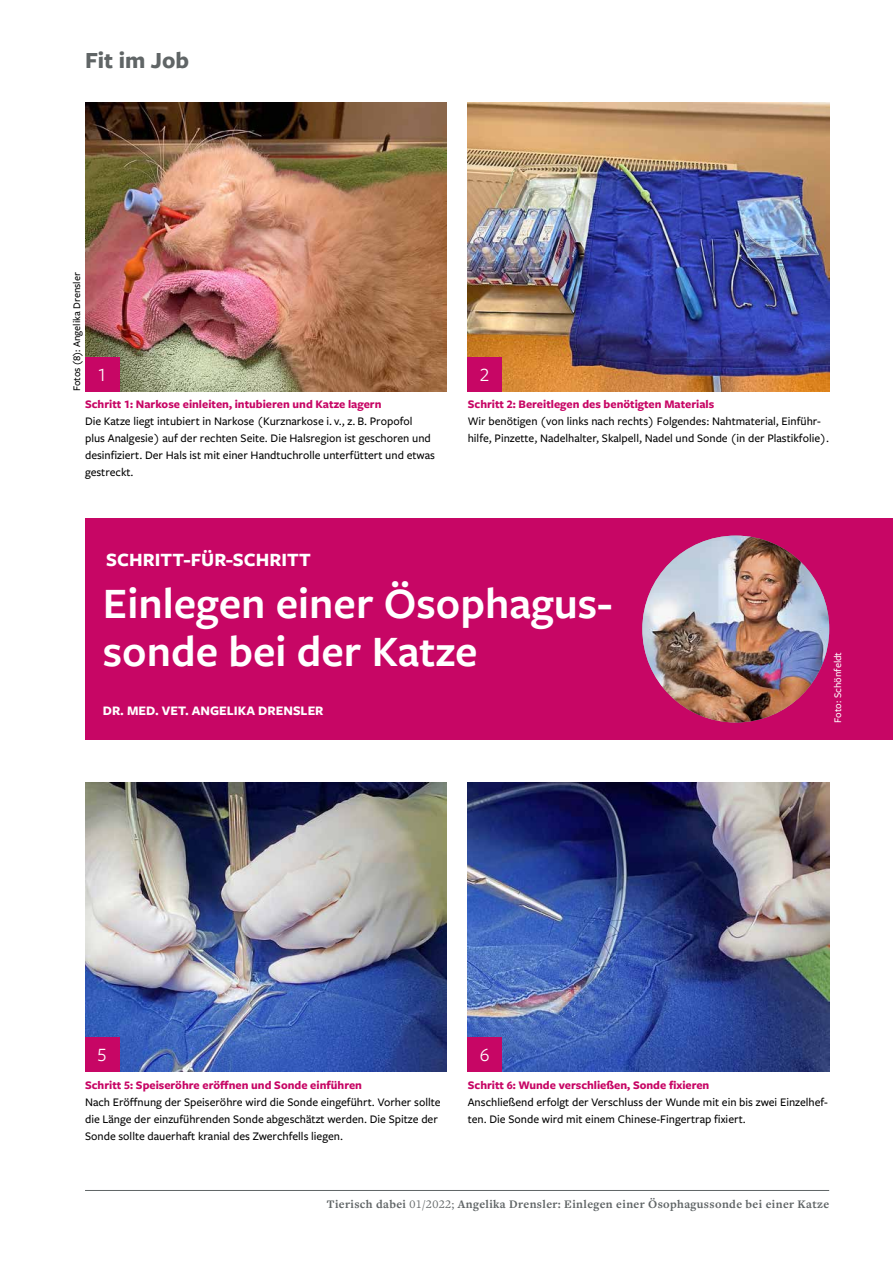
<style>
.page{position:relative;width:893px;height:1263px;background:#fff}
.page>*{position:absolute;margin:0;border:0;box-sizing:border-box;transform-origin:0 0}
.t1{font:600 45px/48px "Freight Sans Pro";color:#fff}
.t2{font:700 24px "Freight Sans Pro";color:#606566}
.t3{font:700 19.5px "Freight Sans Pro";color:#fff}
.t4{font:19.5px "Freight Sans Pro";color:#fff}
.t5{font:700 13.5px "Freight Sans Pro";color:#fff}
.t6{font:500 12px/17px "Freight Sans Pro";color:#000}
.t7{font:700 12px "Freight Sans Pro";color:#c70665}
.t8{font:700 12px "Freight Text Pro";letter-spacing:.03em;color:#606566}
.t9{font:500 10.5px "Freight Sans Pro";color:#000}
.t10{font:500 10.5px "Freight Sans Pro";color:#fff}
.s1{font-weight:400}
</style>
<div class="page">
<hr style="left:85px;top:1190px;width:744px;height:1px;background:#606566">
<img style="left:85px;top:102px;width:361px;height:289px">
<img style="left:85px;top:782px;width:361px;height:289px">
<img style="left:468px;top:102px;width:361px;height:289px">
<img style="left:468px;top:782px;width:361px;height:289px">
<div style="left:85px;top:357px;width:34px;height:34px;background:#c70665"></div>
<div style="left:85px;top:1037px;width:34px;height:34px;background:#c70665"></div>
<div style="left:468px;top:357px;width:34px;height:34px;background:#c70665"></div>
<div style="left:468px;top:1037px;width:34px;height:34px;background:#c70665"></div>
<div style="left:85px;top:519px;width:808px;height:221px;background:#c70665"></div>
<img style="left:642px;top:536px;width:187px;height:186px;border-radius:93px">
<h2 class="t2" style="left:85px;top:44px;width:106px">Fit im Job</h2>
<p class="t9" style="left:70px;top:391px;width:120px;rotate:-90deg">Fotos (8): Angelika Drensler</p>
<h3 class="t4" style="left:97px;top:362px;width:11px">1</h3>
<p class="t7" style="left:85px;top:396px;width:298px">Schritt 1: Narkose einleiten, intubieren und Katze lagern</p>
<p class="t6" style="left:85px;top:412px;width:352px">Die Katze liegt intubiert in Narkose (Kurznarkose i. v., z. B. Propofol plus Analgesie) auf der rechten Seite. Die Halsregion ist geschoren und desinfiziert. Der Hals ist mit einer Handtuchrolle unterfüttert und etwas gestreckt.</p>
<h3 class="t3" style="left:106px;top:546px;width:206px">SCHRITT-FÜR-SCHRITT</h3>
<h3 class="t4" style="left:480px;top:362px;width:11px">2</h3>
<p class="t7" style="left:468px;top:396px;width:248px">Schritt 2: Bereitlegen des benötigten Materials</p>
<p class="t6" style="left:468px;top:412px;width:363px">Wir benötigen (von links nach rechts) Folgendes: Nahtmaterial, Einführ&shy;hilfe, Pinzette, Nadelhalter, Skalpell, Nadel und Sonde (in der Plastikfolie).</p>
<h1 class="t1" style="left:103px;top:578px;width:511px">Einlegen einer Ösophagus&shy;sonde bei der Katze</h1>
<p class="t5" style="left:103px;top:701px;width:222px">DR. MED. VET. ANGELIKA DRENSLER</p>
<h3 class="t4" style="left:97px;top:1042px;width:11px">5</h3>
<h3 class="t4" style="left:480px;top:1042px;width:11px">6</h3>
<p class="t10" style="left:831px;top:723px;width:72px;rotate:-90deg">Foto: Schönfeldt</p>
<p class="t7" style="left:85px;top:1076px;width:279px">Schritt 5: Speiseröhre eröffnen und Sonde einführen</p>
<p class="t6" style="left:85px;top:1093px;width:357px">Nach Eröffnung der Speiseröhre wird die Sonde eingeführt. Vorher sollte die Länge der einzuführenden Sonde abgeschätzt werden. Die Spitze der<br>Sonde sollte dauerhaft kranial des Zwerchfells liegen.</p>
<p class="t7" style="left:468px;top:1076px;width:243px">Schritt 6: Wunde verschließen, Sonde fixieren</p>
<p class="t6" style="left:468px;top:1093px;width:362px">Anschließend erfolgt der Verschluss der Wunde mit ein bis zwei Einzelhef&shy;ten. Die Sonde wird mit einem Chinese-Fingertrap fixiert.</p>
<p class="t8" style="left:327px;top:1196px;width:504px">Tierisch dabei <span class="s1">01/2022;</span> Angelika Drensler: Einlegen einer Ösophagussonde bei einer Katze</p>
</div>
